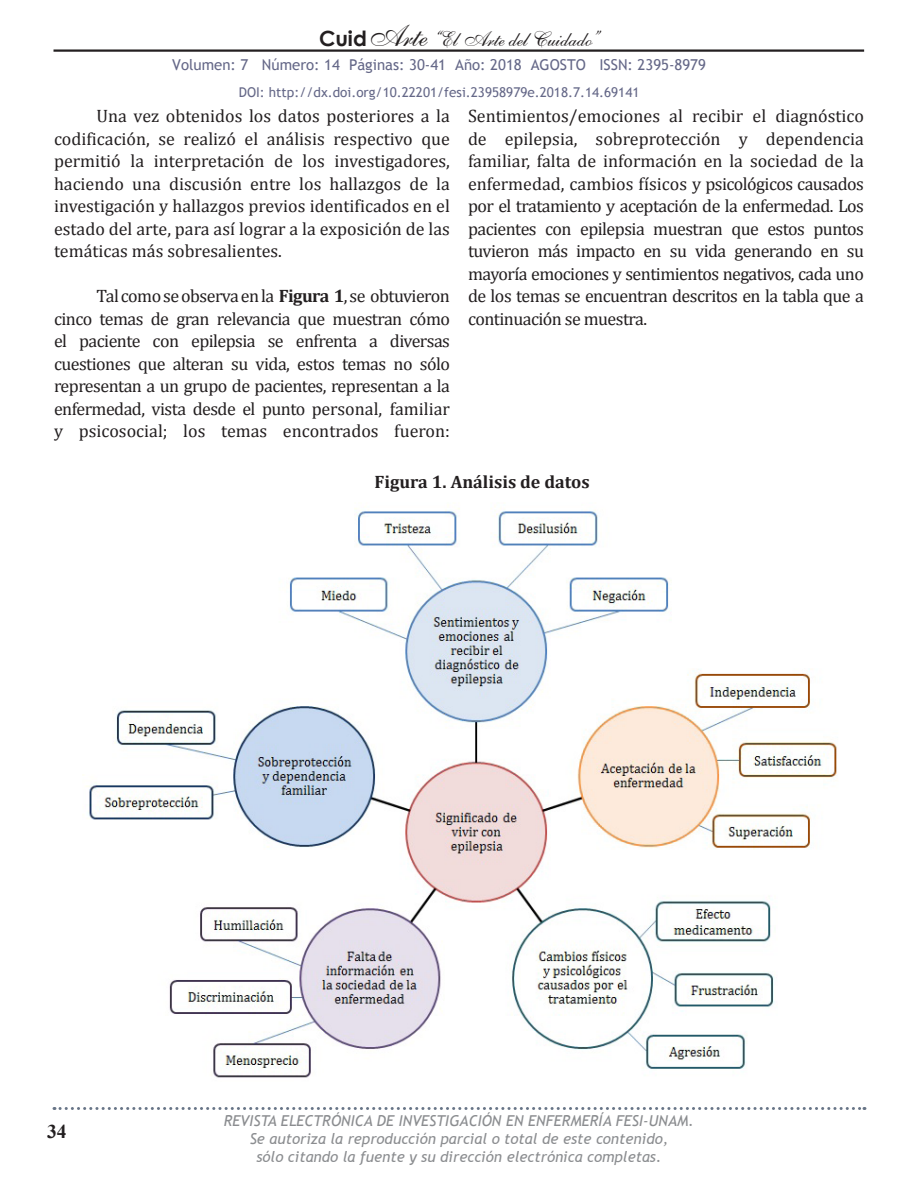
<style>
.page{position:relative;width:918px;height:1188px;background:#fff}
.page>*{position:absolute;margin:0;border:0;box-sizing:border-box;transform-origin:0 0}
.t1{font:21px "Shelley Allegro BT";color:#231f20}
.t2{font:700 19.5px "Times New Roman";color:#231f20}
.ContenidoP{font:18px/22.5px "Cambria";color:#231f20;text-align:justify}
.sub-sub-titulo{font:700 18px "Cambria";color:#231f20}
.t3{font:italic 15px/18px "Trebuchet MS";color:#8b8d90;text-align:center}
.t4{font:15px "Trebuchet MS";color:#656888}
.t5{font:13.5px "Trebuchet MS";color:#656888}
.s1{font-family:"Century Gothic";font-weight:700}
.s2{font-size:30px}
.s3{font-weight:700}
</style>
<div class="page">
<svg style="left:54px;top:1107px;width:811px;height:3px"></svg>
<hr style="left:54px;top:49px;width:810px;height:3px;background:#231f20">
<img style="left:86px;top:506px;width:751px;height:572px">
<p class="t1" style="left:319px;top:26px;width:281px"><span class="s1">Cuid</span><span class="s2">Arte</span> “El Arte del Cuidado”</p>
<p class="t4" style="left:172px;top:55px;width:535px">Volumen: 7 Número: 14 Páginas: 30-41 Año: 2018 AGOSTO ISSN: 2395-8979</p>
<p class="t5" style="left:239px;top:84px;width:402px">DOI: http://dx.doi.org/10.22201/fesi.23958979e.2018.7.14.69141</p>
<p class="ContenidoP" style="left:54px;top:105px;width:398px;text-indent:43px">Una vez obtenidos los datos posteriores a la codificación, se realizó el análisis respectivo que permitió la interpretación de los investigadores, haciendo una discusión entre los hallazgos de la investigación y hallazgos previos identificados en el estado del arte, para así lograr a la exposición de las temáticas más sobresalientes.</p>
<p class="ContenidoP" style="left:54px;top:285px;width:398px;text-indent:43px">Tal como se observa en la <span class="s3">Figura 1</span>, se obtuvieron cinco temas de gran relevancia que muestran cómo el paciente con epilepsia se enfrenta a diversas cuestiones que alteran su vida, estos temas no sólo representan a un grupo de pacientes, representan a la enfermedad, vista desde el punto personal, familiar y psicosocial; los temas encontrados fueron:</p>
<p class="ContenidoP" style="left:468px;top:105px;width:398px">Sentimientos/emociones al recibir el diagnóstico de epilepsia, sobreprotección y dependencia familiar, falta de información en la sociedad de la enfermedad, cambios físicos y psicológicos causados por el tratamiento y aceptación de la enfermedad. Los pacientes con epilepsia muestran que estos puntos tuvieron más impacto en su vida generando en su mayoría emociones y sentimientos negativos, cada uno de los temas se encuentran descritos en la tabla que a continuación se muestra.</p>
<p class="sub-sub-titulo" style="left:375px;top:469px;width:217px">Figura 1. Análisis de datos</p>
<p class="t2" style="left:47px;top:1118px;width:21px">34</p>
<p class="t3" style="left:224px;top:1111px;width:472px">REVISTA ELECTRÓNICA DE INVESTIGACIÓN EN ENFERMERÍA FESI-UNAM.<br>Se autoriza la reproducción parcial o total de este contenido,<br>sólo citando la fuente y su dirección electrónica completas.</p>
</div>
